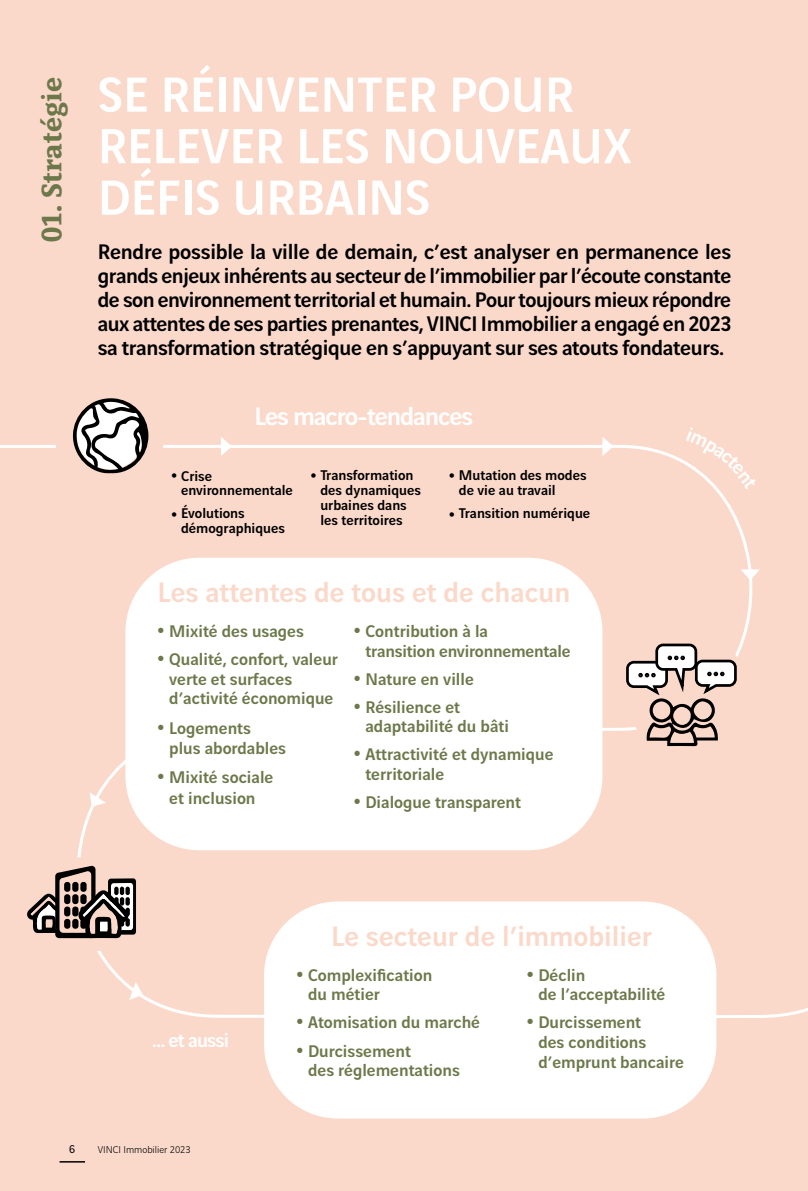
<style>
.page{position:relative;width:808px;height:1191px;background:#fbd9ca}
.page>*{position:absolute;margin:0;border:0;box-sizing:border-box;transform-origin:0 0}
.titre{font:500 52.5px/51.4px "Vinci Sans";color:#fff}
.t1{font:500 30px "Vinci Sans";color:#fbd9ca}
.roulette_big{font:700 30px "Vinci Serif";color:#6d784a}
.t2{font:500 27px "Vinci Sans";letter-spacing:-.04em;color:#fff}
.chapo_ouverture{font:500 22.5px/24px "Vinci Sans";letter-spacing:-.015em;color:#000;text-align:justify}
.t3{font:500 21px "Vinci Sans";letter-spacing:-.04em;color:#fff}
.t4{font:500 18px/19.5px "Vinci Sans";color:#6d784a}
.t5{font:500 15px/15px "Vinci Sans";color:#000}
.t6{font:12px "Vinci Sans";color:#000}
.t7{font:300 10.5px "Vinci Sans";color:#000}
</style>
<div class="page">
<svg style="left:0;top:437px;width:808px;height:583px"></svg>
<svg style="left:221px;top:437px;width:11px;height:19px"></svg>
<svg style="left:90px;top:792px;width:16px;height:15px"></svg>
<svg style="left:740px;top:569px;width:20px;height:11px"></svg>
<div style="left:55px;top:384px;width:109px;height:109px;background:#fbd9ca;border-radius:50%"></div>
<div style="left:626px;top:637px;width:127px;height:118px;background:#fbd9ca;border-radius:50%"></div>
<svg style="left:72px;top:398px;width:77px;height:76px"></svg>
<div style="left:266px;top:903px;width:449px;height:214px;background:#fff;border-radius:72px"></div>
<div style="left:264px;top:901px;width:452px;height:217px;border:3px solid #fff;border-radius:72px"></div>
<svg style="left:625px;top:642px;width:113px;height:104px"></svg>
<div style="left:18px;top:857px;width:141px;height:94px;background:#fbd9ca;border-radius:50%"></div>
<svg style="left:27px;top:866px;width:109px;height:72px"></svg>
<div style="left:127px;top:559px;width:474px;height:289px;background:#fff;border-radius:72px"></div>
<div style="left:125px;top:558px;width:477px;height:292px;border:3px solid #fff;border-radius:72px"></div>
<svg style="left:60px;top:1161px;width:25px;height:1px"></svg>
<svg style="left:686px;top:437px;width:71px;height:52px"></svg>
<p class="roulette_big" style="left:30px;top:242px;width:167px;rotate:-90deg">01. Stratégie</p>
<p class="titre" style="left:98px;top:64px;width:536px">SE RÉINVENTER POUR<br>RELEVER LES NOUVEAUX<br>DÉFIS URBAINS</p>
<p class="chapo_ouverture" style="left:98px;top:237px;width:635px">Rendre possible la ville de demain, c’est analyser en permanence les grands enjeux inhérents au secteur de l’immobilier par l’écoute constante de son environnement territorial et humain. Pour toujours mieux répondre aux attentes de ses parties prenantes, VINCI Immobilier a engagé en 2023 sa transformation stratégique en s’appuyant sur ses atouts fondateurs.</p>
<p class="t2" style="left:254px;top:395px;width:220px">Les macro-tendances</p>
<p class="t5" style="left:181px;top:468px;width:113px;line-height:13.5px;text-indent:-10px">• Crise environnementale</p>
<p class="t5" style="left:181px;top:504px;width:106px;text-indent:-10px">• Évolutions démographiques</p>
<p class="t5" style="left:320px;top:466px;width:102px;text-indent:-10px">• Transformation des dynamiques urbaines dans les territoires</p>
<p class="t5" style="left:459px;top:466px;width:129px;text-indent:-10px">• Mutation des modes de vie au travail</p>
<p class="t5" style="left:449px;top:504px;width:143px">• Transition numérique</p>
<p class="t1" style="left:158px;top:569px;width:414px">Les attentes de tous et de chacun</p>
<p class="t4" style="left:157px;top:620px;width:148px">• Mixité des usages</p>
<p class="t4" style="left:169px;top:648px;width:170px;text-indent:-12px">• Qualité, confort, valeur verte et surfaces d’activité économique</p>
<p class="t4" style="left:169px;top:717px;width:118px;text-indent:-12px">• Logements plus abordables</p>
<p class="t4" style="left:157px;top:765px;width:118px;line-height:21px;text-align:center">• Mixité sociale et inclusion</p>
<p class="t4" style="left:365px;top:620px;width:207px;text-indent:-12px">• Contribution à la<br>transition environnementale</p>
<p class="t4" style="left:353px;top:667px;width:122px">• Nature en ville</p>
<p class="t4" style="left:365px;top:695px;width:145px;text-indent:-12px">• Résilience et adaptabilité du bâti</p>
<p class="t4" style="left:365px;top:743px;width:190px;text-indent:-12px">• Attractivité et dynamique territoriale</p>
<p class="t4" style="left:353px;top:790px;width:169px">• Dialogue transparent</p>
<p class="t3" style="left:152px;top:1023px;width:79px">… et aussi</p>
<p class="t1" style="left:331px;top:912px;width:322px">Le secteur de l’immobilier</p>
<p class="t4" style="left:308px;top:963px;width:126px;text-indent:-12px">• Complexification du métier</p>
<p class="t4" style="left:296px;top:1011px;width:186px">• Atomisation du marché</p>
<p class="t4" style="left:308px;top:1039px;width:153px;text-indent:-12px">• Durcissement<br>des réglementations</p>
<p class="t4" style="left:538px;top:963px;width:128px;text-indent:-12px">• Déclin<br>de l’acceptabilité</p>
<p class="t4" style="left:538px;top:1011px;width:147px;text-indent:-12px">• Durcissement<br>des conditions d’emprunt bancaire</p>
<p class="t6" style="left:69px;top:1140px;width:7px">6</p>
<p class="t7" style="left:98px;top:1142px;width:94px">VINCI Immobilier 2023</p>
</div>
